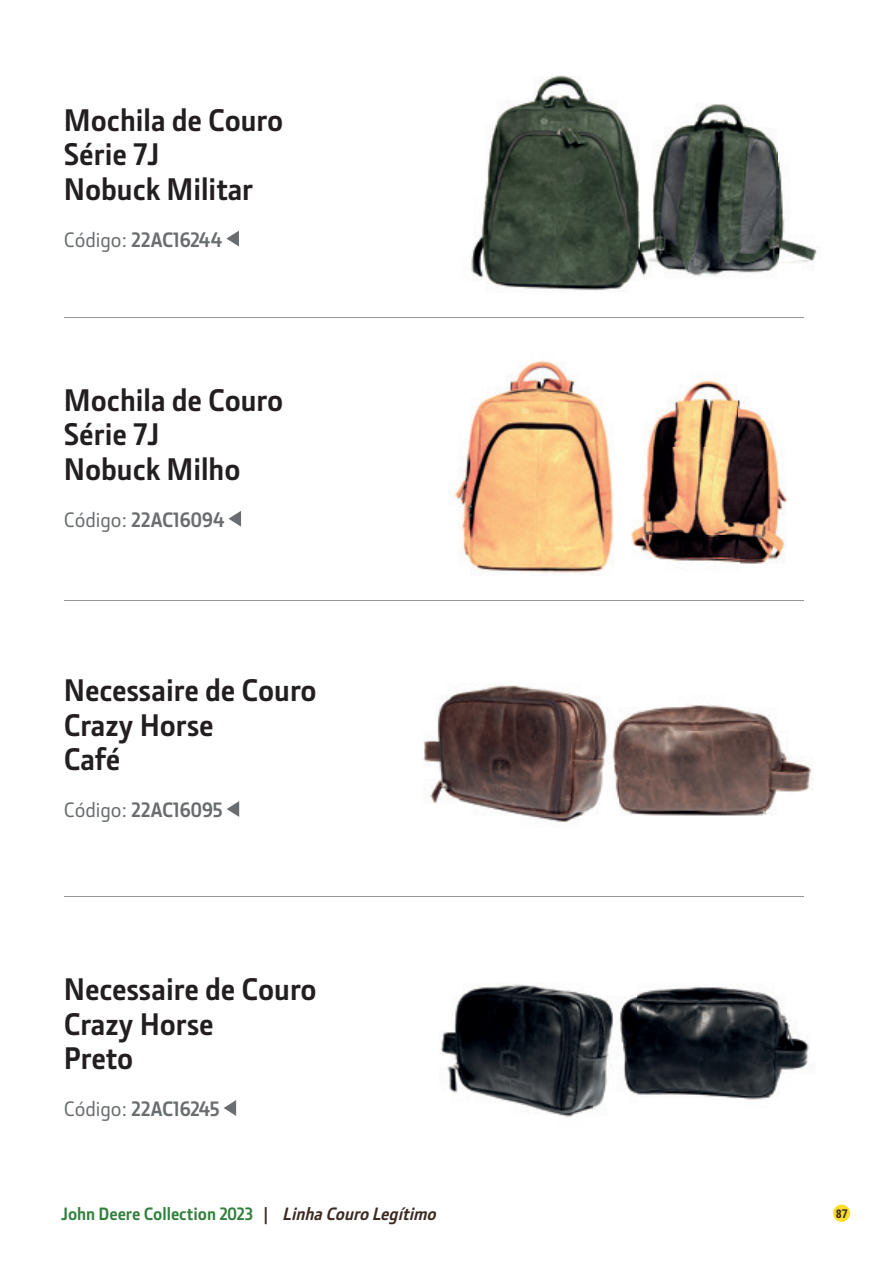
<style>
.page{position:relative;width:893px;height:1263px;background:#fff}
.page>*{position:absolute;margin:0;border:0;box-sizing:border-box;transform-origin:0 0}
.t1{font:700 31.5px/34.5px "JD Sans Pro";color:#231f20}
.t2{font:700 21px "JD Sans Pro";letter-spacing:-.02em;color:#696d6f}
.t3{font:700 18px "JD Sans Pro";color:#31803d}
.t4{font:700 12px "Roboto Condensed";color:#3c2922}
.s1{font-weight:500}
.s2{color:#3c2922}
.s3{font-style:italic;color:#3c2922}
</style>
<div class="page">
<div style="left:833px;top:1204px;width:17px;height:18px;background:#fade29;border-radius:50%"></div>
<img style="left:441px;top:984px;width:155px;height:133px">
<img style="left:594px;top:984px;width:215px;height:123px">
<svg style="left:229px;top:511px;width:12px;height:16px"></svg>
<img style="left:454px;top:361px;width:160px;height:215px">
<img style="left:631px;top:380px;width:156px;height:184px">
<img style="left:423px;top:685px;width:166px;height:138px">
<img style="left:589px;top:697px;width:224px;height:119px">
<svg style="left:227px;top:801px;width:12px;height:16px"></svg>
<svg style="left:224px;top:1100px;width:12px;height:16px"></svg>
<svg style="left:226px;top:231px;width:13px;height:15px"></svg>
<img style="left:470px;top:75px;width:171px;height:216px">
<img style="left:641px;top:104px;width:176px;height:173px">
<hr style="left:64px;top:317px;width:740px;height:1px;background:#929799">
<hr style="left:64px;top:600px;width:740px;height:1px;background:#929799">
<hr style="left:64px;top:896px;width:740px;height:1px;background:#929799">
<p class="t1" style="left:64px;top:102px;width:221px">Mochila de Couro<br>Série 7J<br>Nobuck Militar</p>
<p class="t2" style="left:64px;top:226px;width:160px"><span class="s1">Código:</span> 22AC16244</p>
<p class="t1" style="left:64px;top:382px;width:221px">Mochila de Couro<br>Série 7J<br>Nobuck Milho</p>
<p class="t2" style="left:64px;top:506px;width:162px"><span class="s1">Código:</span> 22AC16094</p>
<p class="t1" style="left:64px;top:672px;width:254px">Necessaire de Couro<br>Crazy Horse<br>Café</p>
<p class="t2" style="left:64px;top:796px;width:160px"><span class="s1">Código:</span> 22AC16095</p>
<p class="t1" style="left:64px;top:971px;width:254px">Necessaire de Couro<br>Crazy Horse<br>Preto</p>
<p class="t2" style="left:64px;top:1095px;width:157px"><span class="s1">Código:</span> 22AC16245</p>
<p class="t3" style="left:62px;top:1202px;width:381px">John Deere Collection 2023 <span class="s2">|</span> <span class="s3">LinhaCouroLegítimo</span></p>
<p class="t4" style="left:836px;top:1205px;width:14px">87</p>
</div>
